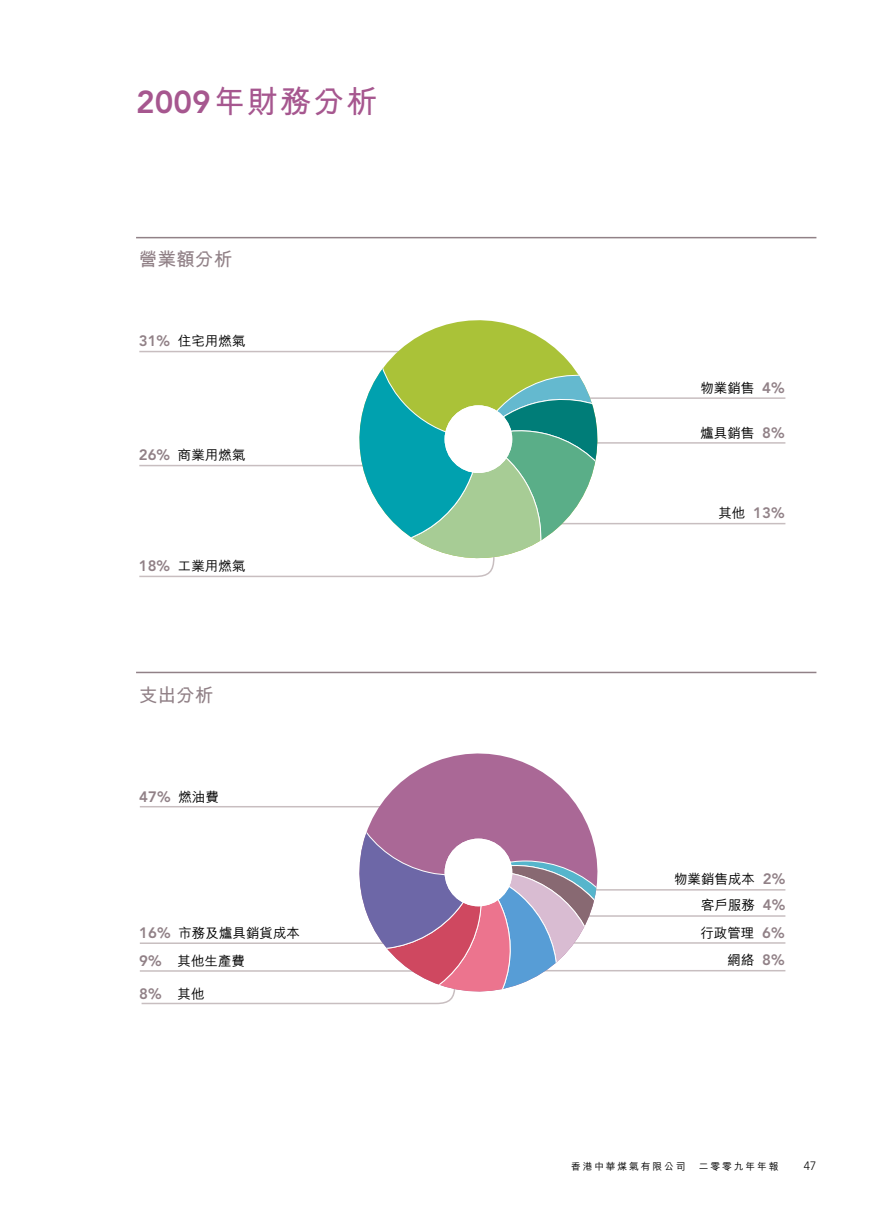
<style>
.page{position:relative;width:893px;height:1212px;background:#fff}
.page>*{position:absolute;margin:0;border:0;box-sizing:border-box;transform-origin:0 0}
.t1{font:700 31.5px "M Hei HK";letter-spacing:.05em;color:#a6578f}
.t2{font:700 18.75px "M Hei HK";color:#918187}
.t3{font:800 15px "Avenir";color:#918187}
.t4{font:500 13.5px/27.8px "M Hei HK";color:#000}
.t5{font:300 12px "Avenir";color:#000}
.t6{font:500 9.75px "M Hei HK";letter-spacing:.19em;color:#000}
.s1{font-family:"Avenir";font-weight:800}
.s2{font-family:"Avenir";font-weight:800;font-size:15px;color:#918187}
.s3{font-family:"M Hei HK";font-weight:500;font-size:13.5px;color:#000}
</style>
<div class="page">
<hr style="left:557px;top:523px;width:228px;height:1px;background:#c8bec0">
<hr style="left:595px;top:442px;width:190px;height:2px;background:#c8bec0">
<hr style="left:582px;top:397px;width:203px;height:2px;background:#c8bec0">
<hr style="left:581px;top:889px;width:204px;height:1px;background:#c8bec0">
<hr style="left:486px;top:942px;width:299px;height:2px;background:#c8bec0">
<hr style="left:542px;top:970px;width:243px;height:1px;background:#c8bec0">
<hr style="left:572px;top:915px;width:213px;height:2px;background:#c8bec0">
<svg style="left:439px;top:320px;width:79px;height:7px"></svg>
<svg style="left:139px;top:327px;width:472px;height:251px"></svg>
<svg style="left:140px;top:753px;width:473px;height:252px"></svg>
<div style="left:445px;top:405px;width:67px;height:68px;background:#fff;border-radius:50%"></div>
<div style="left:445px;top:839px;width:67px;height:67px;background:#fff;border-radius:50%"></div>
<hr style="left:136px;top:237px;width:680px;height:1px;background:#918187">
<hr style="left:136px;top:672px;width:680px;height:1px;background:#918187">
<h1 class="t1" style="left:136px;top:78px;width:243px"><span class="s1">2009</span>年財務分析</h1>
<h2 class="t2" style="left:139px;top:246px;width:95px">營業額分析</h2>
<p class="t4" style="left:139px;top:327px;width:108px"><span class="s2">31%</span> 住宅用燃氣</p>
<p class="t4" style="left:139px;top:441px;width:108px"><span class="s2">26%</span> 商業用燃氣</p>
<p class="t4" style="left:139px;top:551px;width:108px"><span class="s2">18%</span> 工業用燃氣</p>
<h2 class="t2" style="left:139px;top:682px;width:76px">支出分析</h2>
<p class="t3" style="left:139px;top:787px;width:81px">47% <span class="s3">燃油費</span></p>
<p class="t4" style="left:700px;top:373px;width:86px">物業銷售 <span class="s2">4%</span></p>
<p class="t4" style="left:700px;top:418px;width:86px">爐具銷售 <span class="s2">8%</span></p>
<p class="t3" style="left:718px;top:504px;width:68px"><span class="s3">其他</span> 13%</p>
<p class="t4" style="left:674px;top:865px;width:113px;line-height:26.1px;text-align:right">物業銷售成本 <span class="s2">2%</span>客戶服務 <span class="s2">4%</span></p>
<p class="t4" style="left:139px;top:918px;width:162px"><span class="s2">16%</span> 市務及爐具銷貨成本<br><span class="s2">9%</span> 其他生產費</p>
<p class="t4" style="left:700px;top:918px;width:86px">行政管理 <span class="s2">6%</span></p>
<p class="t4" style="left:727px;top:945px;width:59px">網絡 <span class="s2">8%</span></p>
<p class="t3" style="left:139px;top:984px;width:67px">8% <span class="s3">其他</span></p>
<p class="t6" style="left:571px;top:1159px;width:209px">香港中華煤氣有限公司　二零零九年年報</p>
<p class="t5" style="left:804px;top:1159px;width:14px">47</p>
</div>
